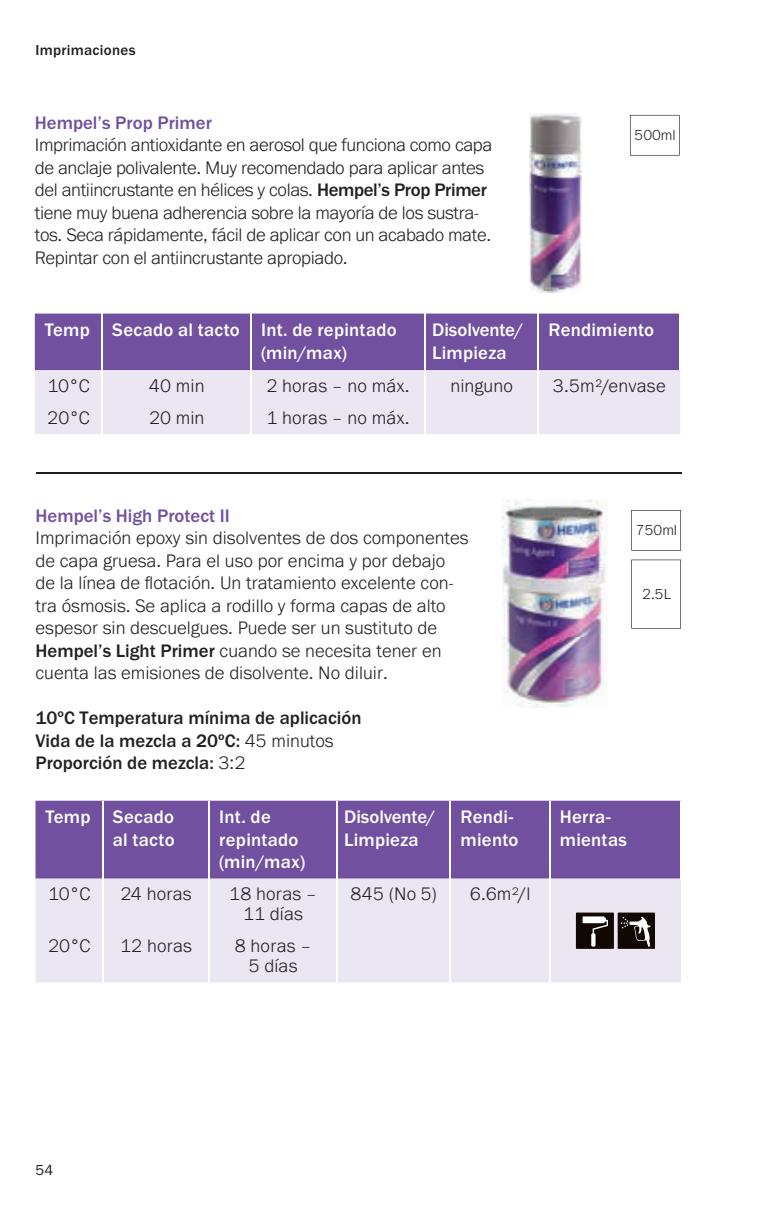
<style>
.page{position:relative;width:759px;height:1205px;background:#fff}
.page>*{position:absolute;margin:0;border:0;box-sizing:border-box;transform-origin:0 0}
.t1{font:300 18.75px/22.5px "Franklin Gothic URW";color:#231f20;text-align:center}
.t2{font:300 18.75px/22.5px "Franklin Gothic URW";letter-spacing:-.02em;color:#231f20}
.t3{font:500 18.75px/22.5px "Franklin Gothic URW";letter-spacing:.015em;color:#fff}
.t4{font:500 18.75px/22.5px "Franklin Gothic URW";color:#231f20}
.t5{font:500 18.75px "Franklin Gothic URW";color:#7150a0}
.t6{font:300 15px "Franklin Gothic URW";color:#231f20}
.t7{font:500 15px "Franklin Gothic URW";letter-spacing:.02em;color:#231f20}
.t8{font:15px "Franklin Gothic URW Boo";color:#231f20}
.s1{font-weight:500}
.s2{font-weight:300}
</style>
<div class="page">
<svg style="left:630px;top:115px;width:49px;height:41px"></svg>
<div style="left:35px;top:314px;width:644px;height:56px;background:#7150a0"></div>
<div style="left:35px;top:370px;width:645px;height:64px;background:#eae7f2"></div>
<hr style="left:102px;top:314px;width:1px;height:56px;background:#fff">
<hr style="left:250px;top:314px;width:2px;height:56px;background:#fff">
<hr style="left:424px;top:314px;width:1px;height:56px;background:#fff">
<hr style="left:537px;top:314px;width:2px;height:56px;background:#fff">
<hr style="left:102px;top:370px;width:1px;height:31px;background:#fff">
<hr style="left:250px;top:370px;width:2px;height:31px;background:#fff">
<hr style="left:424px;top:370px;width:1px;height:31px;background:#fff">
<hr style="left:537px;top:370px;width:2px;height:31px;background:#fff">
<hr style="left:102px;top:401px;width:1px;height:33px;background:#fff">
<hr style="left:250px;top:401px;width:2px;height:33px;background:#fff">
<hr style="left:424px;top:401px;width:1px;height:33px;background:#fff">
<hr style="left:537px;top:401px;width:2px;height:33px;background:#fff">
<img style="left:529px;top:113px;width:52px;height:179px">
<svg style="left:631px;top:510px;width:49px;height:41px"></svg>
<svg style="left:631px;top:559px;width:49px;height:69px"></svg>
<div style="left:35px;top:801px;width:645px;height:78px;background:#7150a0"></div>
<div style="left:35px;top:879px;width:645px;height:103px;background:#eae7f2"></div>
<hr style="left:102px;top:801px;width:1px;height:78px;background:#fff">
<hr style="left:208px;top:801px;width:2px;height:78px;background:#fff">
<hr style="left:336px;top:801px;width:1px;height:78px;background:#fff">
<hr style="left:449px;top:801px;width:2px;height:78px;background:#fff">
<hr style="left:549px;top:801px;width:1px;height:78px;background:#fff">
<hr style="left:102px;top:879px;width:1px;height:51px;background:#fff">
<hr style="left:208px;top:879px;width:2px;height:51px;background:#fff">
<hr style="left:336px;top:879px;width:1px;height:51px;background:#fff">
<hr style="left:449px;top:879px;width:2px;height:51px;background:#fff">
<hr style="left:549px;top:879px;width:1px;height:51px;background:#fff">
<hr style="left:102px;top:930px;width:1px;height:52px;background:#fff">
<hr style="left:208px;top:930px;width:2px;height:52px;background:#fff">
<hr style="left:336px;top:930px;width:1px;height:52px;background:#fff">
<hr style="left:449px;top:930px;width:2px;height:52px;background:#fff">
<hr style="left:549px;top:930px;width:1px;height:52px;background:#fff">
<div style="left:617px;top:912px;width:37px;height:37px;background:#110703"></div>
<svg style="left:620px;top:916px;width:30px;height:31px"></svg>
<div style="left:575px;top:912px;width:38px;height:37px;background:#110703"></div>
<svg style="left:582px;top:916px;width:25px;height:30px"></svg>
<img style="left:502px;top:499px;width:105px;height:208px">
<hr style="left:36px;top:472px;width:645px;height:1px;background:#231f20">
<p class="t7" style="left:35px;top:40px;width:102px">Imprimaciones</p>
<p class="t5" style="left:35px;top:111px;width:178px">Hempel’s Prop Primer</p>
<p class="t2" style="left:35px;top:133px;width:459px">Imprimación antioxidante en aerosol que funciona como capa de anclaje polivalente. Muy recomendado para aplicar antes del antiincrustante en hélices y colas. <span class="s1">Hempel’s Prop Primer </span>tiene muy buena adherencia sobre la mayoría de los sustra&shy;tos. Seca rápidamente, fácil de aplicar con un acabado mate.<br>Repintar con el antiincrustante apropiado.</p>
<p class="t6" style="left:634px;top:126px;width:43px">500ml</p>
<p class="t3" style="left:261px;top:318px;width:137px;text-indent:-216px">Temp Secado al tacto Int. de repintado (min/max)</p>
<p class="t3" style="left:432px;top:318px;width:93px">Disolvente/<br>Limpieza</p>
<p class="t3" style="left:548px;top:318px;width:107px">Rendimiento</p>
<p class="t1" style="left:47px;top:374px;width:44px">10°C</p>
<p class="t1" style="left:149px;top:374px;width:57px">40 min</p>
<p class="t1" style="left:266px;top:374px;width:145px">2 horas – no máx.</p>
<p class="t1" style="left:450px;top:374px;width:64px">ninguno</p>
<p class="t1" style="left:552px;top:374px;width:114px">3.5m²/envase</p>
<p class="t1" style="left:47px;top:406px;width:44px">20°C</p>
<p class="t1" style="left:149px;top:406px;width:57px">20 min</p>
<p class="t1" style="left:266px;top:406px;width:145px">1 horas – no máx.</p>
<p class="t5" style="left:35px;top:504px;width:196px">Hempel’s High Protect II</p>
<p class="t1" style="left:35px;top:526px;width:434px;text-align:left">Imprimación epoxy sin disolventes de dos componentes de capa gruesa. Para el uso por encima y por debajo de la línea de flotación. Un tratamiento excelente con&shy;tra ósmosis. Se aplica a rodillo y forma capas de alto espesor sin descuelgues. Puede ser un sustituto de <span class="s1">Hempel’s Light Primer</span> cuando se necesita tener en cuenta las emisiones de disolvente. No diluir.</p>
<p class="t4" style="left:35px;top:706px;width:327px">10ºC Temperatura mínima de aplicación<br>Vida de la mezcla a 20ºC: <span class="s2">45 minutos<br></span>Proporción de mezcla: <span class="s2">3:2</span></p>
<p class="t3" style="left:45px;top:805px;width:130px;text-align:right">Temp Secado al tacto</p>
<p class="t3" style="left:219px;top:805px;width:87px">Int. de repintado (min/max)</p>
<p class="t3" style="left:344px;top:805px;width:93px">Disolvente/<br>Limpieza</p>
<p class="t3" style="left:460px;top:805px;width:59px">Rendi&shy;miento</p>
<p class="t3" style="left:559px;top:805px;width:69px">Herra&shy;mientas</p>
<p class="t1" style="left:48px;top:882px;width:44px">10°C</p>
<p class="t1" style="left:120px;top:882px;width:73px">24 horas</p>
<p class="t1" style="left:229px;top:883px;width:89px;line-height:20px">18 horas –<br>11 días</p>
<p class="t1" style="left:350px;top:882px;width:88px">845 (No 5)</p>
<p class="t1" style="left:469px;top:882px;width:62px">6.6m²/l</p>
<p class="t1" style="left:48px;top:934px;width:44px">20°C</p>
<p class="t1" style="left:120px;top:934px;width:73px">12 horas</p>
<p class="t1" style="left:235px;top:936px;width:78px;line-height:20px">8 horas –<br>5 días</p>
<p class="t6" style="left:635px;top:521px;width:43px">750ml</p>
<p class="t6" style="left:642px;top:585px;width:30px">2.5L</p>
<p class="t8" style="left:35px;top:1160px;width:19px">54</p>
</div>
